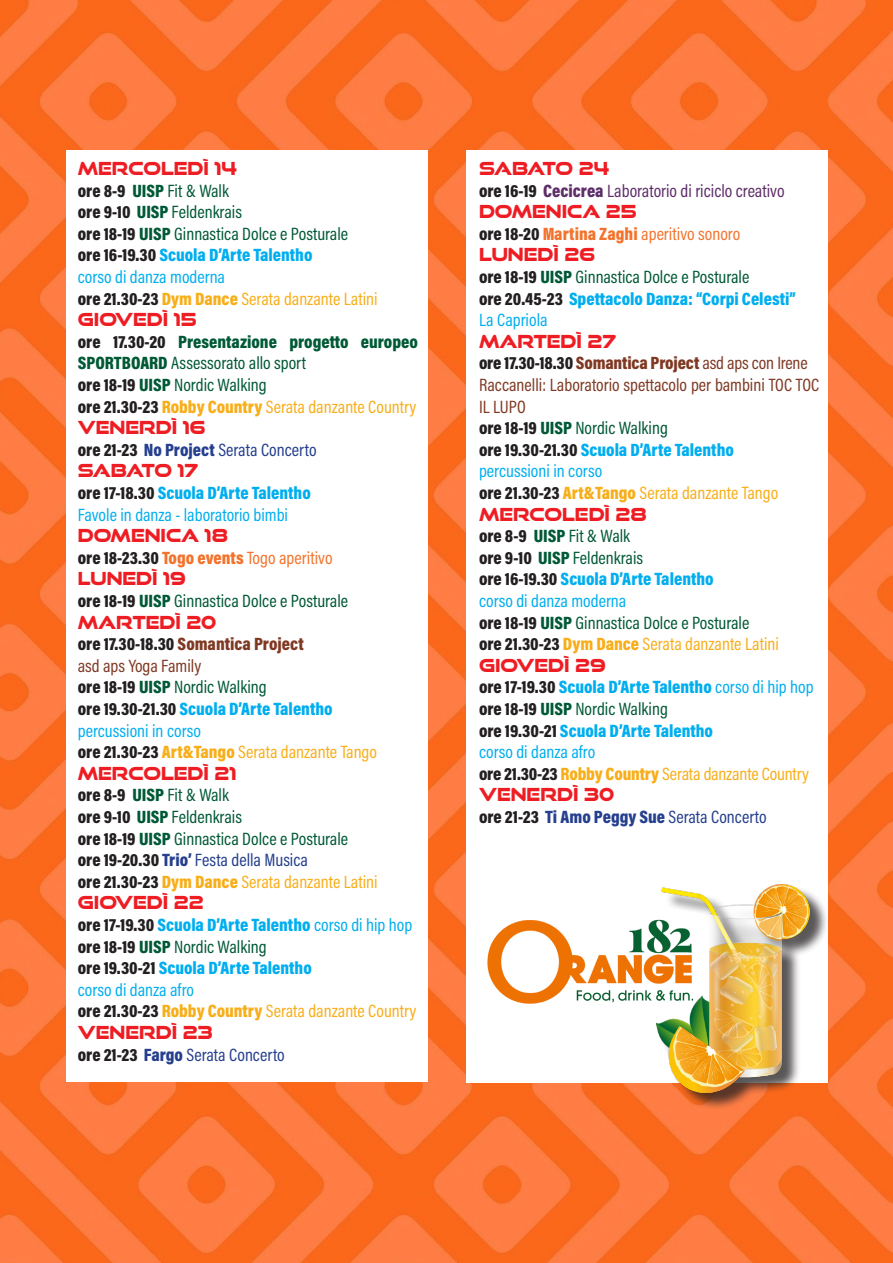
<style>
.page{position:relative;width:893px;height:1263px;background:#fff}
.page>*{position:absolute;margin:0;border:0;box-sizing:border-box;transform-origin:0 0}
.t1{font:18px/21.6px "Acumin Pro Cond";color:#005936}
.t2{font:900 18px/21.6px "Acumin Pro Cond";color:#231f20}
.t3{font:18px/21.6px "Acumin Pro Cond";color:#7f3923}
.t4{font:18px "Good Times Hv";color:#ee1d23}
.t5{font:900 18px/21.6px "Acumin Pro Cond";color:#005936}
.t6{font:18px "Acumin Pro Cond";color:#253f8e}
.t7{font:900 18px/21.6px "Acumin Pro Cond";color:#00aeef}
.t8{font:18px "Acumin Pro Cond";color:#f3732c}
.t9{font:18px/21.6px "Acumin Pro Cond";color:#00aeef}
.t10{font:18px "Acumin Pro Cond";color:#5e2e69}
.t11{font:18px "Good Times Hv";letter-spacing:-.03em;color:#ee1d23}
.t12{font:18px "Good Times Hv";letter-spacing:-.035em;color:#ee1d23}
.s1{font-weight:900;color:#231f20}
.s2{font-weight:900}
.s3{font-weight:900;color:#00aeef}
.s4{color:#00aeef}
.s5{font-weight:900;color:#f8ae19}
.s6{color:#f8ae19}
.s7{color:#231f20}
.s8{font-weight:400}
.s9{font-weight:400;color:#f8ae19}
.s10{color:#7f3923}
.s11{font-weight:400;color:#7f3923}
.s12{color:#005936}
.s13{font-weight:400;color:#005936}
.s14{font-weight:400;color:#00aeef}
.s15{font-weight:900;color:#253f8e}
.s16{color:#253f8e}
.s17{font-weight:900;color:#005936}
</style>
<div class="page">
<img style="left:0;top:0;width:893px;height:1263px">
<div style="left:67px;top:150px;width:361px;height:931px;background:#fff"></div>
<div style="left:467px;top:150px;width:361px;height:932px;background:#fff"></div>
<div style="left:659px;top:886px;width:170px;height:225px;background:#231f20;opacity:.75"></div>
<img style="left:656px;top:884px;width:154px;height:208px">
<img style="left:487px;top:908px;width:208px;height:97px">
<p class="t4" style="left:78px;top:157px;width:160px">MERCOLEDÌ 14</p>
<p class="t1" style="left:78px;top:179px;width:301px"><span class="s1">ore 8-9</span> <span class="s2">UISP</span> Fit &amp; Walk<br><span class="s1">ore 9-10</span> <span class="s2">UISP</span> Feldenkrais<br><span class="s1">ore 18-19</span> <span class="s2">UISP</span> Ginnastica Dolce e Posturale<br><span class="s1">ore 16-19.30</span> <span class="s3">Scuola D’Arte Talentho<br></span><span class="s4">corso di danza moderna<br></span><span class="s1">ore 21.30-23</span> <span class="s5">Dym Dance</span> <span class="s6">Serata danzante Latini</span></p>
<p class="t4" style="left:78px;top:309px;width:121px">GIOVEDÌ 15</p>
<p class="t5" style="left:78px;top:330px;width:342px"><span class="s7">ore 17.30-20</span> Presentazione progetto europeo SPORTBOARD <span class="s8">Assessorato allo sport<br></span><span class="s7">ore 18-19</span> UISP <span class="s8">Nordic Walking<br></span><span class="s7">ore 21.30-23</span> <span class="s6">Robby Country</span> <span class="s9">Serata danzante Country</span></p>
<p class="t4" style="left:78px;top:417px;width:129px">VENERDÌ 16</p>
<p class="t6" style="left:78px;top:438px;width:240px"><span class="s1">ore 21-23</span> <span class="s2">No Project</span> Serata Concerto</p>
<p class="t11" style="left:78px;top:460px;width:122px">SABATO 17</p>
<p class="t9" style="left:78px;top:482px;width:235px"><span class="s1">ore 17-18.30</span> <span class="s2">Scuola D’Arte Talentho<br></span>Favole in danza - laboratorio bimbi</p>
<p class="t4" style="left:78px;top:525px;width:152px">DOMENICA 18</p>
<p class="t8" style="left:78px;top:546px;width:256px"><span class="s1">ore 18-23.30</span> <span class="s2">Togo events</span> Togo aperitivo</p>
<p class="t4" style="left:78px;top:568px;width:110px">LUNEDÌ 19</p>
<p class="t1" style="left:78px;top:590px;width:272px"><span class="s1">ore 18-19</span> <span class="s2">UISP</span> Ginnastica Dolce e Posturale</p>
<p class="t4" style="left:78px;top:611px;width:140px">MARTEDÌ 20</p>
<p class="t2" style="left:78px;top:633px;width:301px">ore 17.30-18.30 <span class="s10">Somantica Project<br></span><span class="s11">asd aps Yoga Family<br></span>ore 18-19 <span class="s12">UISP</span> <span class="s13">Nordic Walking<br></span>ore 19.30-21.30 <span class="s4">Scuola D’Arte Talentho </span><span class="s14">percussioni in corso<br></span>ore 21.30-23 <span class="s6">Art&amp;Tango</span> <span class="s9">Serata danzante Tango</span></p>
<p class="t4" style="left:78px;top:762px;width:160px">MERCOLEDÌ 21</p>
<p class="t1" style="left:78px;top:784px;width:301px"><span class="s1">ore 8-9</span> <span class="s2">UISP</span> Fit &amp; Walk<br><span class="s1">ore 9-10</span> <span class="s2">UISP</span> Feldenkrais<br><span class="s1">ore 18-19</span> <span class="s2">UISP</span> Ginnastica Dolce e Posturale<br><span class="s1">ore 19-20.30</span> <span class="s15">Trio’</span> <span class="s16">Festa della Musica<br></span><span class="s1">ore 21.30-23</span> <span class="s5">Dym Dance</span> <span class="s6">Serata danzante Latini</span></p>
<p class="t4" style="left:78px;top:892px;width:127px">GIOVEDÌ 22</p>
<p class="t2" style="left:78px;top:913px;width:340px">ore 17-19.30 <span class="s4">Scuola D’Arte Talentho</span> <span class="s14">corso di hip hop </span>ore 18-19 <span class="s12">UISP</span> <span class="s13">Nordic Walking<br></span>ore 19.30-21 <span class="s4">Scuola D’Arte Talentho<br></span><span class="s14">corso di danza afro<br></span>ore 21.30-23 <span class="s6">Robby Country</span> <span class="s9">Serata danzante Country</span></p>
<p class="t4" style="left:78px;top:1021px;width:136px">VENERDÌ 23</p>
<p class="t6" style="left:78px;top:1043px;width:208px"><span class="s1">ore 21-23</span> <span class="s2">Fargo</span> Serata Concerto</p>
<p class="t12" style="left:479px;top:157px;width:131px">SABATO 24</p>
<p class="t10" style="left:479px;top:179px;width:307px"><span class="s1">ore 16-19</span> <span class="s2">Cecicrea</span> Laboratorio di riciclo creativo</p>
<p class="t4" style="left:479px;top:201px;width:159px">DOMENICA 25</p>
<p class="t8" style="left:479px;top:222px;width:263px"><span class="s1">ore 18-20</span> <span class="s2">Martina Zaghi</span> aperitivo sonoro</p>
<p class="t4" style="left:479px;top:244px;width:118px">LUNEDÌ 26</p>
<p class="t7" style="left:479px;top:265px;width:318px"><span class="s7">ore 18-19</span> <span class="s12">UISP</span> <span class="s13">Ginnastica Dolce e Posturale<br></span><span class="s7">ore 20.45-23</span> Spettacolo Danza: “Corpi Celesti”<br><span class="s8">La Capriola</span></p>
<p class="t4" style="left:479px;top:330px;width:139px">MARTEDÌ 27</p>
<p class="t3" style="left:479px;top:352px;width:342px"><span class="s1">ore 17.30-18.30</span> <span class="s2">Somantica Project</span> asd aps con Irene Raccanelli: Laboratorio spettacolo per bambini TOC TOC IL LUPO<br><span class="s1">ore 18-19</span> <span class="s17">UISP</span> <span class="s12">Nordic Walking<br></span><span class="s1">ore 19.30-21.30</span> <span class="s3">Scuola D’Arte Talentho<br></span><span class="s4">percussioni in corso<br></span><span class="s1">ore 21.30-23</span> <span class="s5">Art&amp;Tango</span> <span class="s6">Serata danzante Tango</span></p>
<p class="t4" style="left:479px;top:503px;width:169px">MERCOLEDÌ 28</p>
<p class="t1" style="left:479px;top:525px;width:301px"><span class="s1">ore 8-9</span> <span class="s2">UISP</span> Fit &amp; Walk<br><span class="s1">ore 9-10</span> <span class="s2">UISP</span> Feldenkrais<br><span class="s1">ore 16-19.30</span> <span class="s3">Scuola D’Arte Talentho<br></span><span class="s4">corso di danza moderna<br></span><span class="s1">ore 18-19</span> <span class="s2">UISP</span> Ginnastica Dolce e Posturale<br><span class="s1">ore 21.30-23</span> <span class="s5">Dym Dance</span> <span class="s6">Serata danzante Latini</span></p>
<p class="t4" style="left:479px;top:654px;width:128px">GIOVEDÌ 29</p>
<p class="t2" style="left:479px;top:676px;width:336px">ore 17-19.30 <span class="s4">Scuola D’Arte Talentho</span> <span class="s14">corso di hip hop </span>ore 18-19 <span class="s12">UISP</span> <span class="s13">Nordic Walking<br></span>ore 19.30-21 <span class="s4">Scuola D’Arte Talentho<br></span><span class="s14">corso di danza afro<br></span>ore 21.30-23 <span class="s6">Robby Country</span> <span class="s9">Serata danzante Country</span></p>
<p class="t4" style="left:479px;top:784px;width:137px">VENERDÌ 30</p>
<p class="t6" style="left:479px;top:805px;width:289px"><span class="s1">ore 21-23</span> <span class="s2">Ti Amo Peggy Sue</span> Serata Concerto</p>
</div>
